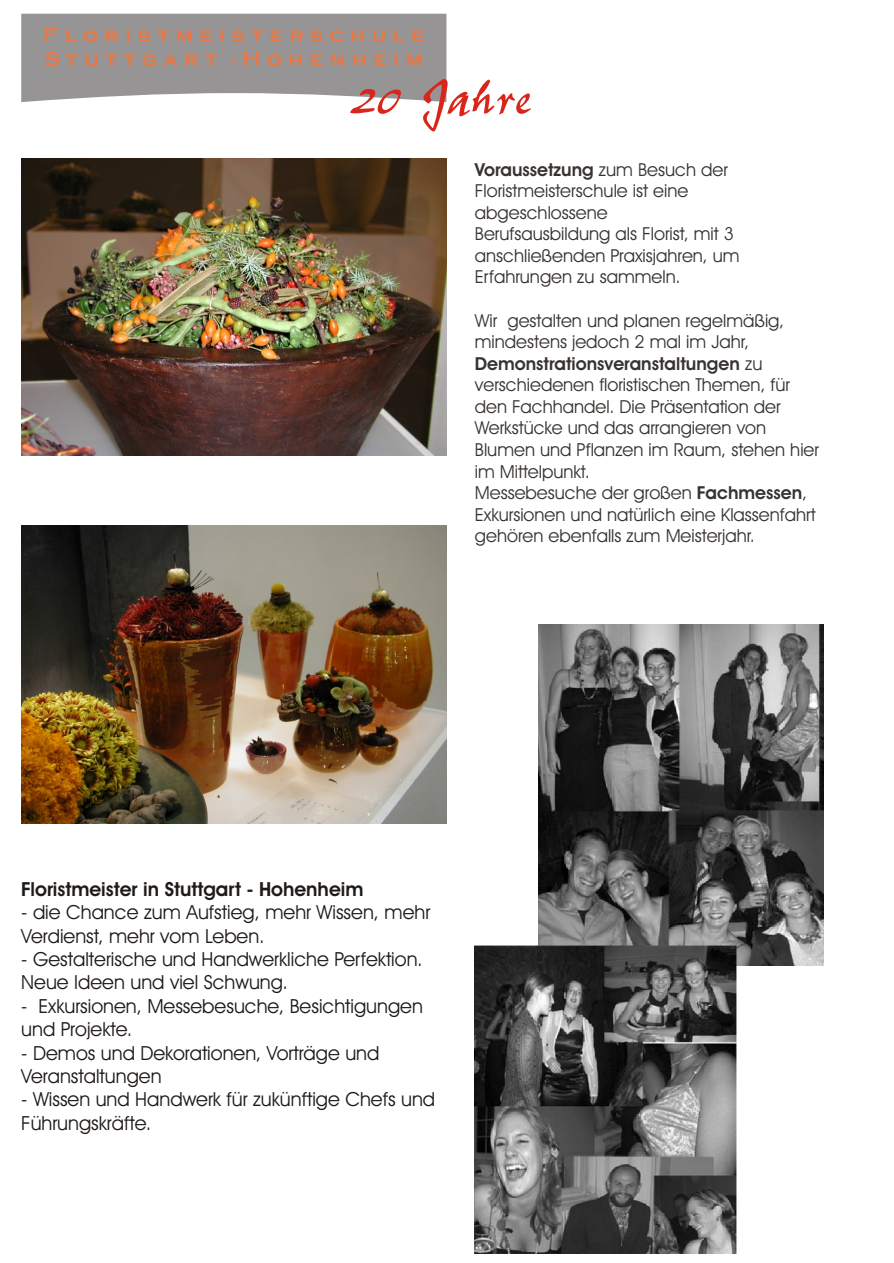
<style>
.page{position:relative;width:894px;height:1263px;background:#fff}
.page>*{position:absolute;margin:0;border:0;box-sizing:border-box;transform-origin:0 0}
.t1{font:60px "Pepita";color:#d9261c}
.t2{font:700 21px/23.4px "Copperplate Gothic";letter-spacing:.305em;color:#e87845}
.t3{font:19.5px/23.4px "Avant Garde Bk BT";color:#1f1a17}
.t4{font:700 19.5px "Avant Garde Bk BT";color:#1f1a17}
.t5{font:18px/21.6px "Avant Garde Bk BT";color:#383330}
.s1{font-weight:700}
</style>
<div class="page">
<img style="left:21px;top:526px;width:425px;height:297px">
<img style="left:21px;top:158px;width:425px;height:298px">
<img style="left:539px;top:625px;width:285px;height:341px">
<img style="left:475px;top:945px;width:261px;height:308px">
<svg style="left:21px;top:14px;width:425px;height:88px;background:#9c9a9a"></svg>
<p class="t2" style="left:43px;top:24px;width:383px">Floristmeisterschule<br>Stuttgart -Hohenheim</p>
<h1 class="t1" style="left:349px;top:57px;width:184px">20 Jahre</h1>
<p class="t5" style="left:475px;top:160px;width:266px"><span class="s1">Voraussetzung</span> zum Besuch der<br>Floristmeisterschule ist eine abgeschlossene<br>Berufsausbildung als Florist, mit 3 anschließenden Praxisjahren, um<br>Erfahrungen zu sammeln.</p>
<p class="t5" style="left:475px;top:311px;width:346px">Wir gestalten und planen regelmäßig, mindestens jedoch 2 mal im Jahr, <span class="s1">Demonstrationsveranstaltungen</span> zu verschiedenen floristischen Themen, für den Fachhandel. Die Präsentation der Werkstücke und das arrangieren von Blumen und Pflanzen im Raum, stehen hier im Mittelpunkt.<br>Messebesuche der großen <span class="s1">Fachmessen</span>, Exkursionen und natürlich eine Klassenfahrt gehören ebenfalls zum Meisterjahr.</p>
<p class="t4" style="left:21px;top:881px;width:344px">Floristmeister in Stuttgart - Hohenheim</p>
<p class="t3" style="left:21px;top:903px;width:411px">- die Chance zum Aufstieg, mehr Wissen, mehr<br>Verdienst, mehr vom Leben.</p>
<p class="t3" style="left:21px;top:949px;width:403px">- Gestalterische und Handwerkliche Perfektion.<br>Neue Ideen und viel Schwung.</p>
<p class="t3" style="left:21px;top:996px;width:403px">- Exkursionen, Messebesuche, Besichtigungen und Projekte.</p>
<p class="t3" style="left:21px;top:1043px;width:360px">- Demos und Dekorationen, Vorträge und<br>Veranstaltungen</p>
<p class="t3" style="left:21px;top:1090px;width:416px">- Wissen und Handwerk für zukünftige Chefs und<br>Führungskräfte.</p>
</div>
